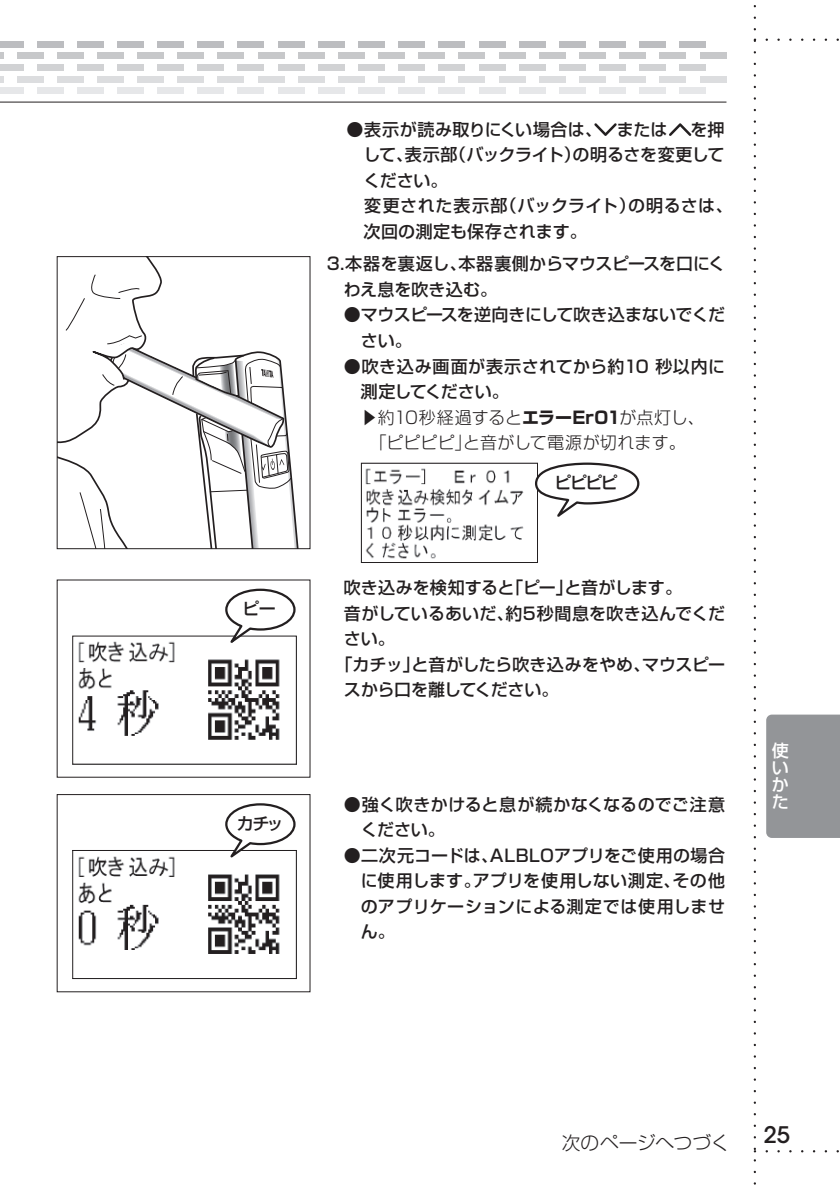
<style>
.page{position:relative;width:840px;height:1191px;background:#fff}
.page>*{position:absolute;margin:0;border:0;box-sizing:border-box;transform-origin:0 0}
.t1{font:500 22.6px "ITC Avant Garde Std";color:#231f20}
.t2{font:300 18.8px "Shin Go Pro";letter-spacing:-.015em;color:#231f20}
.t3{font:500 17px/25.6px "Shin Go Pro";color:#231f20}
.t4{font:300 17px "Shin Go Pro";letter-spacing:.005em;color:#231f20}
.t5{font:500 17px "Shin Go Pro";letter-spacing:-.02em;color:#231f20}
.t6{font:500 17px "Shin Go Pro";letter-spacing:.03em;color:#231f20}
.t7{font:500 17px "Shin Go Pro";letter-spacing:.025em;color:#231f20}
.t8{font:500 17px "Shin Go Pro";letter-spacing:-.025em;color:#231f20}
.t9{font:500 17px "Shin Go Pro";letter-spacing:-.045em;color:#231f20}
.t10{font:500 17px/17px "Shin Go Pro";color:#fff;text-align:justify}
.s1{font-weight:700}
</style>
<div class="page">
<hr style="left:0;top:102px;width:726px;height:1px;background:#231f20">
<div style="left:77px;top:41px;width:27px;height:6px;background:#bcbdc0"></div>
<div style="left:117px;top:41px;width:27px;height:6px;background:#bcbdc0"></div>
<div style="left:157px;top:41px;width:27px;height:6px;background:#bcbdc0"></div>
<div style="left:197px;top:41px;width:27px;height:6px;background:#bcbdc0"></div>
<div style="left:237px;top:41px;width:27px;height:6px;background:#bcbdc0"></div>
<div style="left:277px;top:41px;width:27px;height:6px;background:#bcbdc0"></div>
<div style="left:318px;top:41px;width:26px;height:6px;background:#bcbdc0"></div>
<div style="left:358px;top:41px;width:26px;height:6px;background:#bcbdc0"></div>
<div style="left:398px;top:41px;width:27px;height:6px;background:#bcbdc0"></div>
<div style="left:438px;top:41px;width:27px;height:6px;background:#bcbdc0"></div>
<div style="left:478px;top:41px;width:27px;height:6px;background:#bcbdc0"></div>
<div style="left:518px;top:41px;width:27px;height:6px;background:#bcbdc0"></div>
<div style="left:558px;top:41px;width:27px;height:6px;background:#bcbdc0"></div>
<div style="left:599px;top:41px;width:26px;height:6px;background:#bcbdc0"></div>
<div style="left:639px;top:41px;width:26px;height:6px;background:#bcbdc0"></div>
<div style="left:679px;top:41px;width:27px;height:6px;background:#bcbdc0"></div>
<div style="left:117px;top:64px;width:27px;height:7px;background:#d1d2d4"></div>
<div style="left:157px;top:64px;width:27px;height:7px;background:#d1d2d4"></div>
<div style="left:197px;top:64px;width:27px;height:7px;background:#d1d2d4"></div>
<div style="left:237px;top:64px;width:27px;height:7px;background:#d1d2d4"></div>
<div style="left:277px;top:64px;width:27px;height:7px;background:#d1d2d4"></div>
<div style="left:318px;top:64px;width:26px;height:7px;background:#d1d2d4"></div>
<div style="left:358px;top:64px;width:26px;height:7px;background:#d1d2d4"></div>
<div style="left:398px;top:64px;width:27px;height:7px;background:#d1d2d4"></div>
<div style="left:438px;top:64px;width:27px;height:7px;background:#d1d2d4"></div>
<div style="left:478px;top:64px;width:27px;height:7px;background:#d1d2d4"></div>
<div style="left:518px;top:64px;width:27px;height:7px;background:#d1d2d4"></div>
<div style="left:558px;top:64px;width:27px;height:7px;background:#d1d2d4"></div>
<div style="left:599px;top:64px;width:26px;height:7px;background:#d1d2d4"></div>
<div style="left:639px;top:64px;width:26px;height:7px;background:#d1d2d4"></div>
<div style="left:679px;top:64px;width:27px;height:7px;background:#d1d2d4"></div>
<div style="left:97px;top:52px;width:27px;height:7px;background:#c7c8ca"></div>
<div style="left:137px;top:52px;width:27px;height:7px;background:#c7c8ca"></div>
<div style="left:177px;top:52px;width:27px;height:7px;background:#c7c8ca"></div>
<div style="left:217px;top:52px;width:27px;height:7px;background:#c7c8ca"></div>
<div style="left:257px;top:52px;width:27px;height:7px;background:#c7c8ca"></div>
<div style="left:298px;top:52px;width:26px;height:7px;background:#c7c8ca"></div>
<div style="left:338px;top:52px;width:26px;height:7px;background:#c7c8ca"></div>
<div style="left:378px;top:52px;width:27px;height:7px;background:#c7c8ca"></div>
<div style="left:418px;top:52px;width:27px;height:7px;background:#c7c8ca"></div>
<div style="left:458px;top:52px;width:27px;height:7px;background:#c7c8ca"></div>
<div style="left:498px;top:52px;width:27px;height:7px;background:#c7c8ca"></div>
<div style="left:538px;top:52px;width:27px;height:7px;background:#c7c8ca"></div>
<div style="left:578px;top:52px;width:27px;height:7px;background:#c7c8ca"></div>
<div style="left:619px;top:52px;width:26px;height:7px;background:#c7c8ca"></div>
<div style="left:659px;top:52px;width:27px;height:7px;background:#c7c8ca"></div>
<div style="left:699px;top:52px;width:27px;height:7px;background:#c7c8ca"></div>
<div style="left:117px;top:88px;width:27px;height:6px;background:#e6e7e9"></div>
<div style="left:157px;top:88px;width:27px;height:6px;background:#e6e7e9"></div>
<div style="left:197px;top:88px;width:27px;height:6px;background:#e6e7e9"></div>
<div style="left:237px;top:88px;width:27px;height:6px;background:#e6e7e9"></div>
<div style="left:277px;top:88px;width:27px;height:6px;background:#e6e7e9"></div>
<div style="left:318px;top:88px;width:26px;height:6px;background:#e6e7e9"></div>
<div style="left:358px;top:88px;width:26px;height:6px;background:#e6e7e9"></div>
<div style="left:398px;top:88px;width:27px;height:6px;background:#e6e7e9"></div>
<div style="left:438px;top:88px;width:27px;height:6px;background:#e6e7e9"></div>
<div style="left:478px;top:88px;width:27px;height:6px;background:#e6e7e9"></div>
<div style="left:518px;top:88px;width:27px;height:6px;background:#e6e7e9"></div>
<div style="left:558px;top:88px;width:27px;height:6px;background:#e6e7e9"></div>
<div style="left:599px;top:88px;width:26px;height:6px;background:#e6e7e9"></div>
<div style="left:639px;top:88px;width:26px;height:6px;background:#e6e7e9"></div>
<div style="left:679px;top:88px;width:27px;height:6px;background:#e6e7e9"></div>
<div style="left:97px;top:76px;width:27px;height:7px;background:#dcdddf"></div>
<div style="left:137px;top:76px;width:27px;height:7px;background:#dcdddf"></div>
<div style="left:177px;top:76px;width:27px;height:7px;background:#dcdddf"></div>
<div style="left:217px;top:76px;width:27px;height:7px;background:#dcdddf"></div>
<div style="left:257px;top:76px;width:27px;height:7px;background:#dcdddf"></div>
<div style="left:298px;top:76px;width:26px;height:7px;background:#dcdddf"></div>
<div style="left:338px;top:76px;width:26px;height:7px;background:#dcdddf"></div>
<div style="left:378px;top:76px;width:27px;height:7px;background:#dcdddf"></div>
<div style="left:418px;top:76px;width:27px;height:7px;background:#dcdddf"></div>
<div style="left:458px;top:76px;width:27px;height:7px;background:#dcdddf"></div>
<div style="left:498px;top:76px;width:27px;height:7px;background:#dcdddf"></div>
<div style="left:538px;top:76px;width:27px;height:7px;background:#dcdddf"></div>
<div style="left:578px;top:76px;width:27px;height:7px;background:#dcdddf"></div>
<div style="left:619px;top:76px;width:26px;height:7px;background:#dcdddf"></div>
<div style="left:659px;top:76px;width:27px;height:7px;background:#dcdddf"></div>
<div style="left:699px;top:76px;width:27px;height:7px;background:#dcdddf"></div>
<div style="left:0;top:41px;width:23px;height:6px;background:#bcbdc0"></div>
<div style="left:37px;top:41px;width:26px;height:6px;background:#bcbdc0"></div>
<div style="left:0;top:64px;width:23px;height:7px;background:#d1d2d4"></div>
<div style="left:37px;top:64px;width:26px;height:7px;background:#d1d2d4"></div>
<div style="left:77px;top:64px;width:27px;height:7px;background:#d1d2d4"></div>
<svg style="left:0;top:52px;width:3px;height:7px"></svg>
<div style="left:17px;top:52px;width:26px;height:7px;background:#c7c8ca"></div>
<div style="left:57px;top:52px;width:27px;height:7px;background:#c7c8ca"></div>
<div style="left:0;top:88px;width:23px;height:6px;background:#e6e7e9"></div>
<div style="left:37px;top:88px;width:26px;height:6px;background:#e6e7e9"></div>
<div style="left:77px;top:88px;width:27px;height:6px;background:#e6e7e9"></div>
<svg style="left:0;top:76px;width:3px;height:7px"></svg>
<div style="left:17px;top:76px;width:26px;height:7px;background:#dcdddf"></div>
<div style="left:57px;top:76px;width:27px;height:7px;background:#dcdddf"></div>
<svg style="left:753px;top:5px;width:86px;height:1180px"></svg>
<img style="left:78px;top:641px;width:202px;height:99px">
<svg style="left:223px;top:588px;width:73px;height:62px"></svg>
<svg style="left:59px;top:258px;width:240px;height:289px"></svg>
<div style="left:57px;top:256px;width:253px;height:293px;border:1px solid #231f20"></div>
<img style="left:365px;top:468px;width:159px;height:91px">
<div style="left:361px;top:463px;width:176px;height:100px;border:1px solid #231f20"></div>
<svg style="left:533px;top:462px;width:107px;height:62px"></svg>
<img style="left:78px;top:856px;width:202px;height:98px">
<div style="left:72px;top:850px;width:224px;height:128px;border:1px solid #231f20"></div>
<svg style="left:223px;top:803px;width:73px;height:61px"></svg>
<div style="left:77px;top:950px;width:95px;height:24px;background:#fff"></div>
<svg style="left:594px;top:123px;width:22px;height:13px"></svg>
<svg style="left:669px;top:123px;width:22px;height:13px"></svg>
<p class="t3" style="left:242px;top:594px;width:35px">ピー</p>
<p class="t3" style="left:236px;top:808px;width:48px">カチッ</p>
<p class="t3" style="left:346px;top:115px;width:379px">●表示が読み取りにくい場合は、　 または　 を押</p>
<p class="t5" style="left:363px;top:141px;width:362px">して、表示部（バックライト）の明るさを変更して</p>
<p class="t3" style="left:363px;top:166px;width:86px">ください。</p>
<p class="t6" style="left:346px;top:192px;width:387px">　変更された表示部（バックライト）の明るさは、</p>
<p class="t3" style="left:363px;top:217px;width:224px">次回の測定も保存されます。</p>
<p class="t3" style="left:343px;top:249px;width:382px;text-indent:-17px">3.本器を裏返し、本器裏側からマウスピースを口にくわえ息を吹き込む。</p>
<p class="t3" style="left:360px;top:300px;width:365px;text-indent:-17px">●マウスピースを逆向きにして吹き込まないでください。</p>
<p class="t7" style="left:343px;top:352px;width:382px">●吹き込み画面が表示されてから約10 秒以内に</p>
<p class="t9" style="left:360px;top:377px;width:149px">測定してください。</p>
<p class="t4" style="left:360px;top:403px;width:345px">▶約10秒経過すると<span class="s1">エラーEr01</span>が点灯し、</p>
<p class="t4" style="left:369px;top:428px;width:318px">「ピピピピ」と音がして電源が切れます。</p>
<p class="t3" style="left:554px;top:468px;width:65px">ピピピピ</p>
<p class="t3" style="left:343px;top:573px;width:339px">吹き込みを検知すると「ピー」と音がします。</p>
<p class="t3" style="left:343px;top:598px;width:382px">音がしているあいだ、約5秒間息を吹き込んでくだ</p>
<p class="t3" style="left:343px;top:624px;width:52px">さい。</p>
<p class="t3" style="left:335px;top:649px;width:391px">「カチッ」と音がしたら吹き込みをやめ、マウスピー</p>
<p class="t8" style="left:343px;top:676px;width:216px">スから口を離してください。</p>
<p class="t3" style="left:360px;top:789px;width:365px;text-indent:-17px">●強く吹きかけると息が続かなくなるのでご注意ください。</p>
<p class="t3" style="left:360px;top:840px;width:365px;text-align:justify;text-indent:-17px">●二次元コードは、ALBLOアプリをご使用の場合に使用します。アプリを使用しない測定、その他のアプリケーションによる測定では使用しません。</p>
<p class="t10" style="left:771px;top:740px;width:18px">使いかた</p>
<p class="t2" style="left:561px;top:1127px;width:169px">次のページへつづく</p>
<h1 class="t1" style="left:763px;top:1120px;width:28px">25</h1>
</div>
